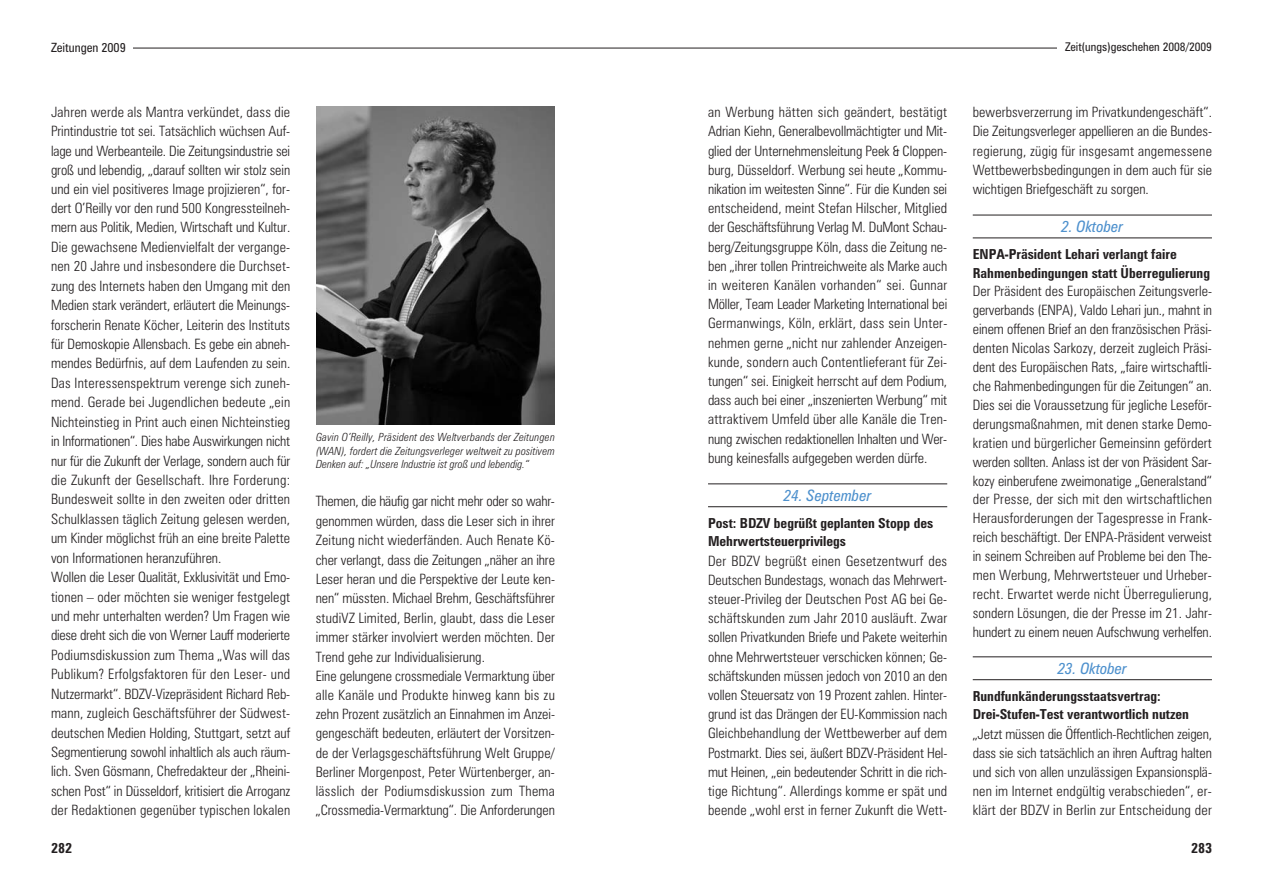
<style>
.page{position:relative;width:1263px;height:893px;background:#fff}
.page>*{position:absolute;margin:0;border:0;box-sizing:border-box;transform-origin:0 0}
.t1{font:italic 15.75px "Zurich Cn BT";color:#4d90cd}
.t2{font:14.25px/19.4px "Zurich Lt Cn BT";color:#231f20;text-align:justify}
.t3{font:700 14.25px "Zurich Cn BT";color:#231f20}
.t4{font:700 13.8px/18.8px "Zurich Cn BT";color:#231f20}
.t5{font:12.75px "Zurich Cn BT";color:#231f20}
.t6{font:12px "Zurich Cn BT";color:#231f20}
.t7{font:italic 11.25px/13.5px "Zurich Lt Cn";color:#231f20;text-align:justify}
</style>
<div class="page">
<hr style="left:78px;top:48px;width:1104px;height:1px;background:#231f20">
<div style="left:1058px;top:33px;width:158px;height:26px;background:#fff"></div>
<hr style="left:708px;top:483px;width:239px;height:1px;background:#231f20">
<hr style="left:708px;top:506px;width:239px;height:1px;background:#231f20">
<hr style="left:973px;top:215px;width:239px;height:1px;background:#231f20">
<hr style="left:973px;top:238px;width:239px;height:1px;background:#231f20">
<hr style="left:973px;top:656px;width:239px;height:1px;background:#231f20">
<hr style="left:973px;top:679px;width:239px;height:1px;background:#231f20">
<div style="left:43px;top:33px;width:90px;height:26px;background:#fff"></div>
<img style="left:316px;top:106px;width:239px;height:318px">
<p class="t5" style="left:51px;top:43px;width:76px">Zeitungen 2009</p>
<p class="t6" style="left:1065px;top:43px;width:148px">Zeit(ungs)geschehen 2008/2009</p>
<p class="t2" style="left:51px;top:104px;width:241px;text-align:left">Jahren werde als Mantra verkündet, dass die Printindustrie tot sei. Tatsächlich wüchsen Auf&shy;lage und Werbeanteile. Die Zeitungsindustrie sei groß und lebendig, „darauf sollten wir stolz sein und ein viel positiveres Image projizieren“, for&shy;dert O’Reilly vor den rund 500 Kongressteilneh&shy;mern aus Politik, Medien, Wirtschaft und Kultur.<br>Die gewachsene Medienvielfalt der vergange&shy;nen 20 Jahre und insbesondere die Durchset&shy;zung des Internets haben den Umgang mit den Medien stark verändert, erläutert die Meinungs&shy;forscherin Renate Köcher, Leiterin des Instituts für Demoskopie Allensbach. Es gebe ein abneh&shy;mendes Bedürfnis, auf dem Laufenden zu sein.<br>Das Interessenspektrum verenge sich zuneh&shy;mend. Gerade bei Jugendlichen bedeute „ein Nichteinstieg in Print auch einen Nichteinstieg in Informationen“. Dies habe Auswirkungen nicht nur für die Zukunft der Verlage, sondern auch für die Zukunft der Gesellschaft. Ihre Forderung:<br>Bun desweit sollte in den zweiten oder dritten Schulklassen täglich Zeitung gelesen werden, um Kinder möglichst früh an eine breite Palette von Informationen heranzuführen.<br>Wollen die Leser Qualität, Exklusivität und Emo&shy;tionen – oder möchten sie weniger festgelegt und mehr unterhalten werden? Um Fragen wie diese dreht sich die von Werner Lauff moderierte Podiumsdiskussion zum Thema „Was will das Publikum? Erfolgsfaktoren für den Leser- und Nutzermarkt“. BDZV-Vizepräsident Richard Reb&shy;mann, zugleich Geschäftsführer der Südwest&shy;deutschen Medien Holding, Stuttgart, setzt auf Segmentierung sowohl inhaltlich als auch räum&shy;lich. Sven Gösmann, Chefredakteur der „Rheini&shy;schen Post“ in Düsseldorf, kritisiert die Arroganz der Redaktionen gegenüber typischen lokalen</p>
<p class="t7" style="left:316px;top:432px;width:240px">Gavin O’Reilly, Präsident des Weltverbands der Zeitungen (WAN), fordert die Zeitungsverleger weltweit zu positivem Denken auf: „Unsere Industrie ist groß und lebendig.“</p>
<p class="t2" style="left:316px;top:493px;width:241px;text-align:left">Themen, die häufig gar nicht mehr oder so wahr&shy;genommen würden, dass die Leser sich in ihrer Zeitung nicht wiederfänden. Auch Renate Kö&shy;cher verlangt, dass die Zeitungen „näher an ihre Leser heran und die Perspektive der Leute ken&shy;nen“ müssten. Michael Brehm, Geschäftsführer studiVZ Limited, Berlin, glaubt, dass die Leser immer stärker involviert werden möchten. Der Trend gehe zur Individualisierung.<br>Eine gelungene crossmediale Vermarktung über alle Kanäle und Produkte hinweg kann bis zu zehn Prozent zusätzlich an Einnahmen im Anzei&shy;gengeschäft bedeuten, erläutert der Vorsitzen&shy;de der Verlagsgeschäftsführung Welt Gruppe/ Berliner Morgenpost, Peter Würtenberger, an&shy;lässlich der Podiumsdiskussion zum Thema „Crossmedia-Vermarktung“. Die Anforderungen</p>
<p class="t2" style="left:708px;top:104px;width:241px">an Werbung hätten sich geändert, bestätigt Adrian Kiehn, Generalbevollmächtigter und Mit&shy;glied der Unternehmensleitung Peek &amp; Cloppen&shy;burg, Düsseldorf. Werbung sei heute „Kommu&shy;nikation im weitesten Sinne“. Für die Kunden sei entscheidend, meint Stefan Hilscher, Mitglied der Geschäftsführung Verlag M. DuMont Schau&shy;berg/Zeitungsgruppe Köln, dass die Zeitung ne&shy;ben „ihrer tollen Printreichweite als Marke auch in weiteren Kanälen vorhanden“ sei. Gunnar Möller, Team Leader Marketing International bei Germanwings, Köln, erklärt, dass sein Unter&shy;nehmen gerne „nicht nur zahlender Anzeigen&shy;kunde, sondern auch Contentlieferant für Zei&shy;tungen“ sei. Einigkeit herrscht auf dem Podium, dass auch bei einer „inszenierten Werbung“ mit attraktivem Umfeld über alle Kanäle die Tren&shy;nung zwischen redaktionellen Inhalten und Wer&shy;bung keinesfalls aufgegeben werden dürfe.</p>
<p class="t1" style="left:784px;top:490px;width:89px">24. September</p>
<p class="t4" style="left:708px;top:515px;width:227px">Post: BDZV begrüßt geplanten Stopp des<br>Mehrwertsteuerprivilegs</p>
<p class="t2" style="left:708px;top:552px;width:241px">Der BDZV begrüßt einen Gesetzentwurf des Deutschen Bundestags, wonach das Mehrwert&shy;steuer-Privileg der Deutschen Post AG bei Ge&shy;schäftskunden zum Jahr 2010 ausläuft. Zwar sollen Privatkunden Briefe und Pakete weiterhin ohne Mehrwertsteuer verschicken können; Ge&shy;schäftskunden müssen jedoch von 2010 an den vollen Steuersatz von 19 Prozent zahlen. Hinter&shy;grund ist das Drängen der EU-Kommission nach Gleichbehandlung der Wettbewerber auf dem Postmarkt. Dies sei, äußert BDZV-Präsident Hel&shy;mut Heinen, „ein bedeutender Schritt in die rich&shy;tige Richtung“. Allerdings komme er spät und beende „wohl erst in ferner Zukunft die Wett-</p>
<p class="t2" style="left:973px;top:104px;width:241px">bewerbsverzerrung im Privatkundengeschäft“.<br>Die Zeitungsverleger appellieren an die Bundes&shy;regierung, zügig für insgesamt angemessene Wettbewerbsbedingungen in dem auch für sie wichtigen Briefgeschäft zu sorgen.</p>
<p class="t1" style="left:1061px;top:221px;width:63px">2. Oktober</p>
<p class="t4" style="left:973px;top:246px;width:239px">ENPA-Präsident Lehari verlangt faire<br>Rahmenbedingungen statt Überregulierung</p>
<p class="t2" style="left:973px;top:283px;width:241px;line-height:18.9px">Der Präsident des Europäischen Zeitungsverle&shy;gerverbands (ENPA), Valdo Lehari jun., mahnt in einem offenen Brief an den französischen Präsi&shy;denten Nicolas Sarkozy, derzeit zugleich Präsi&shy;dent des Europäischen Rats, „faire wirtschaftli&shy;che Rahmenbedingungen für die Zeitungen“ an.<br>Dies sei die Voraussetzung für jegliche Leseför&shy;derungsmaßnahmen, mit denen starke Demo&shy;kratien und bürgerlicher Gemeinsinn gefördert werden sollten. Anlass ist der von Präsident Sar&shy;kozy einberufene zweimonatige „Generalstand“ der Presse, der sich mit den wirtschaftlichen Herausforderungen der Tagespresse in Frank&shy;reich beschäftigt. Der ENPA-Präsident verweist in seinem Schreiben auf Probleme bei den The&shy;men Werbung, Mehrwertsteuer und Urheber&shy;recht. Erwartet werde nicht Überregulierung, sondern Lösungen, die der Presse im 21. Jahr&shy;hundert zu einem neuen Aufschwung verhelfen.</p>
<p class="t1" style="left:1058px;top:663px;width:71px">23. Oktober</p>
<p class="t4" style="left:973px;top:688px;width:218px">Rundfunkänderungsstaatsvertrag:<br>Drei-Stufen-Test verantwortlich nutzen</p>
<p class="t2" style="left:973px;top:725px;width:241px">„Jetzt müssen die Öffentlich-Rechtlichen zeigen, dass sie sich tatsächlich an ihren Auftrag halten und sich von allen unzulässigen Expansionsplä&shy;nen im Internet endgültig verabschieden“, er&shy;klärt der BDZV in Berlin zur Entscheidung der</p>
<p class="t3" style="left:51px;top:842px;width:23px">282</p>
<p class="t3" style="left:1191px;top:842px;width:23px">283</p>
</div>
